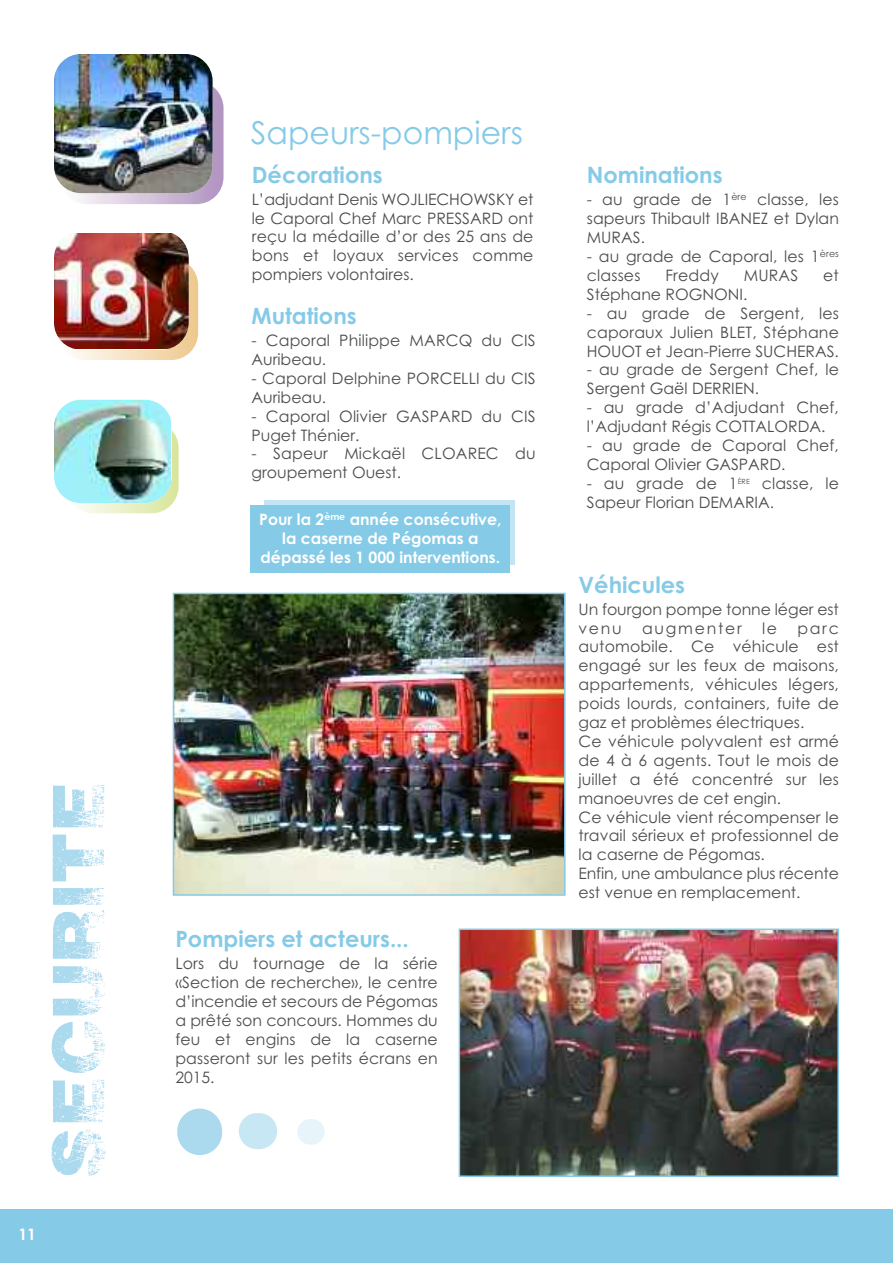
<style>
.page{position:relative;width:893px;height:1263px;background:#fff}
.page>*{position:absolute;margin:0;border:0;box-sizing:border-box;transform-origin:0 0}
.t1{font:67.5px "Scorched Earth";letter-spacing:.075em;color:#abdaee}
.t2{font:31.5px "Century Gothic";color:#85cae7}
.t3{font:700 22.5px "Century Gothic";color:#85cae7}
.t4{font:15.75px/18.9px "Century Gothic";letter-spacing:.01em;color:#4c4d4f}
.t5{font:700 15.75px/18.9px "Century Gothic";color:#fff;text-align:center}
.t6{font:15.75px "Century Gothic";letter-spacing:.11em;color:#4c4d4f}
.t7{font:7.05px "Century Gothic";color:#4c4d4f}
</style>
<div class="page">
<div style="left:0;top:1209px;width:893px;height:54px;background:#85cae7"></div>
<img style="left:64px;top:87px;width:159px;height:117px">
<img style="left:54px;top:54px;width:159px;height:139px;border-radius:27px">
<div style="left:58px;top:258px;width:140px;height:102px;background:linear-gradient(to right,#fff,#eec98e);border-radius:27px"></div>
<svg style="left:54px;top:231px;width:135px;height:119px"></svg>
<img style="left:54px;top:234px;width:135px;height:114px">
<svg style="left:66px;top:421px;width:113px;height:92px"></svg>
<img style="left:54px;top:400px;width:116px;height:103px;border-radius:27px">
<div style="left:177px;top:1108px;width:45px;height:47px;background:#abdaee;border-radius:22px"></div>
<div style="left:239px;top:1113px;width:38px;height:36px;background:#c8e7f4;border-radius:18px"></div>
<div style="left:297px;top:1119px;width:28px;height:25px;background:#e7f4fa;border-radius:13px"></div>
<svg style="left:264px;top:501px;width:251px;height:64px;fill:#c2e4f3"></svg>
<div style="left:251px;top:506px;width:259px;height:67px;background:#85cae7"></div>
<img style="left:462px;top:931px;width:374px;height:243px">
<div style="left:459px;top:928px;width:380px;height:249px;border:2px solid #85cae7"></div>
<img style="left:176px;top:596px;width:387px;height:297px">
<div style="left:173px;top:593px;width:393px;height:303px;border:2px solid #85cae7"></div>
<h1 class="t1" style="left:42px;top:1177px;width:395px;rotate:-90deg">securite</h1>
<p class="t5" style="left:18px;top:1225px;width:19px">11</p>
<h2 class="t2" style="left:251px;top:115px;width:274px">Sapeurs-pompiers</h2>
<h3 class="t3" style="left:252px;top:162px;width:132px">Décorations</h3>
<p class="t4" style="left:252px;top:190px;width:283px;text-align:justify">L’adjudant Denis WOJLIECHOWSKY et le Caporal Chef Marc PRESSARD ont reçu la médaille d’or des 25 ans de bons et loyaux services comme pompiers volontaires.</p>
<h3 class="t3" style="left:251px;top:303px;width:107px">Mutations</h3>
<p class="t4" style="left:251px;top:331px;width:286px">- Caporal Philippe MARCQ du CIS<br>Auribeau.</p>
<p class="t4" style="left:251px;top:369px;width:286px">- Caporal Delphine PORCELLI du CIS<br>Auribeau.</p>
<p class="t4" style="left:251px;top:407px;width:286px">- Caporal Olivier GASPARD du CIS<br>Puget Thénier.</p>
<p class="t4" style="left:251px;top:444px;width:286px">- Sapeur Mickaël CLOAREC du groupement Ouest.</p>
<p class="t5" style="left:259px;top:510px;width:244px">Pour la 2<sup>ème</sup> année consécutive, la caserne de Pégomas a dépassé les 1 000 interventions.</p>
<h3 class="t3" style="left:175px;top:926px;width:235px">Pompiers et acteurs...</h3>
<p class="t4" style="left:175px;top:954px;width:264px;text-align:justify">Lors du tournage de la série «Section de recherche», le centre d’incendie et secours de Pégomas a prêté son concours. Hommes du feu et engins de la caserne passeront sur les petits écrans en 2015.</p>
<h3 class="t3" style="left:587px;top:162px;width:137px">Nominations</h3>
<p class="t4" style="left:587px;top:190px;width:254px;text-align:justify">- au grade de 1<sup>ère</sup> classe, les sapeurs Thibault IBANEZ et Dylan MURAS.</p>
<p class="t4" style="left:587px;top:247px;width:254px">- au grade de Caporal, les 1<sup>ères </sup>classes</p>
<p class="t4" style="left:665px;top:266px;width:55px">Freddy</p>
<p class="t4" style="left:744px;top:266px;width:56px">MURAS</p>
<p class="t4" style="left:823px;top:266px;width:17px">et</p>
<p class="t4" style="left:587px;top:285px;width:162px">Stéphane ROGNONI.</p>
<p class="t4" style="left:587px;top:304px;width:254px;text-align:justify">- au grade de Sergent, les caporaux Julien BLET, Stéphane HOUOT et Jean-Pierre SUCHERAS.</p>
<p class="t4" style="left:587px;top:361px;width:254px">- au grade de Sergent Chef, le<br>Sergent Gaël DERRIEN.</p>
<p class="t4" style="left:587px;top:398px;width:254px">- au grade d’Adjudant Chef, l’Adjudant Régis COTTALORDA.</p>
<p class="t4" style="left:587px;top:436px;width:254px">- au grade de Caporal Chef,<br>Caporal Olivier GASPARD.</p>
<p class="t4" style="left:587px;top:474px;width:152px">- au grade de 1</p>
<p class="t7" style="left:738px;top:477px;width:14px">ÈRE</p>
<p class="t4" style="left:587px;top:474px;width:254px;text-indent:175px">classe, le<br>Sapeur Florian DEMARIA.</p>
<h3 class="t3" style="left:578px;top:572px;width:108px">Véhicules</h3>
<p class="t4" style="left:578px;top:600px;width:262px">Un fourgon pompe tonne léger est venu</p>
<p class="t6" style="left:642px;top:619px;width:101px">augmenter</p>
<p class="t4" style="left:762px;top:619px;width:17px">le</p>
<p class="t4" style="left:578px;top:619px;width:262px;text-indent:219px">parc automobile. Ce véhicule est engagé sur les feux de maisons, appartements, véhicules légers, poids lourds, containers, fuite de gaz et problèmes électriques.<br>Ce véhicule polyvalent est armé de 4 à 6 agents. Tout le mois de juillet a été concentré sur les manoeuvres de cet engin.<br>Ce véhicule vient récompenser le travail sérieux et professionnel de la caserne de Pégomas.<br>Enfin, une ambulance plus récente est venue en remplacement.</p>
</div>
